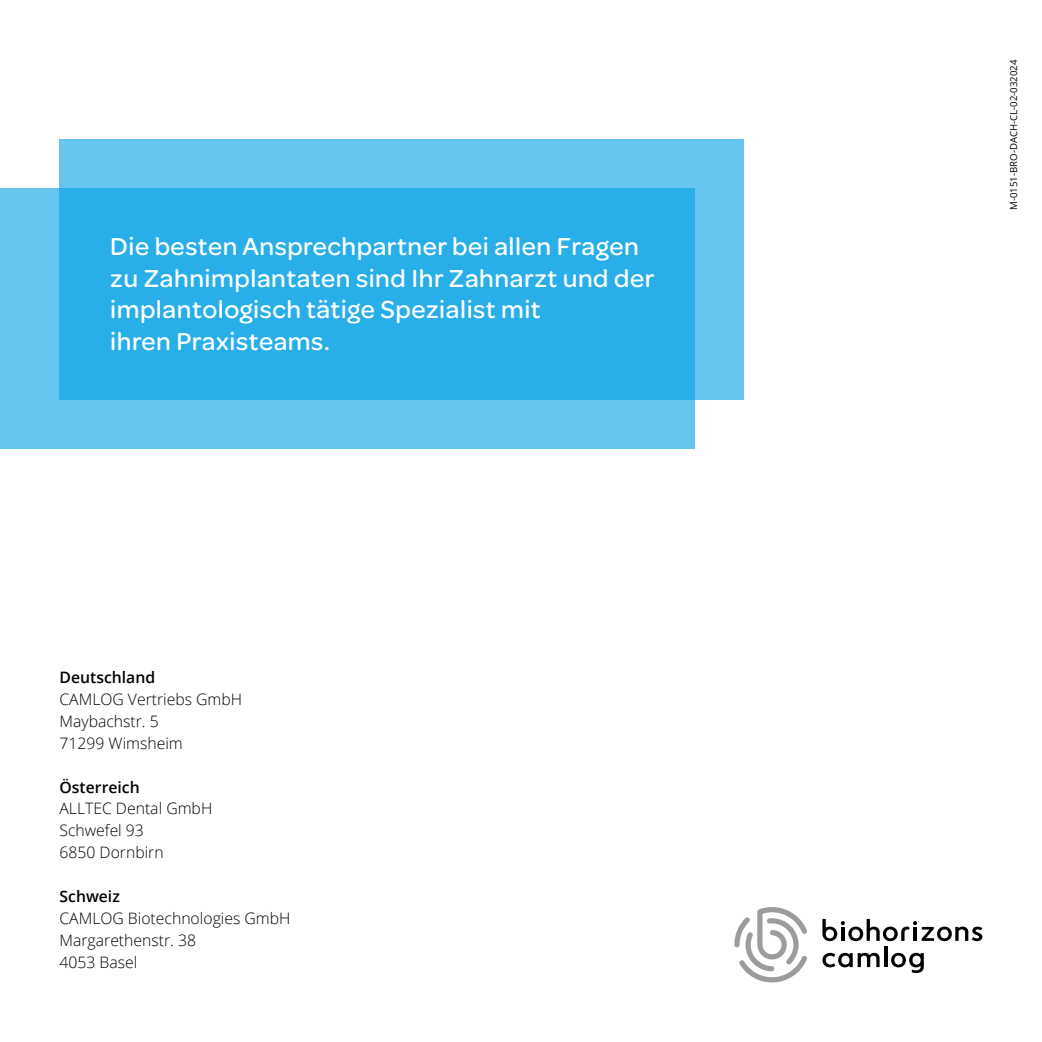
<style>
.page{position:relative;width:1042px;height:1042px;background:#fff}
.page>*{position:absolute;margin:0;border:0;box-sizing:border-box;transform-origin:0 0}
.t1{font:500 26.25px/31.5px "Omnes";letter-spacing:.02em;color:#fff}
.t2{font:300 15.75px/21.9px "Open Sans";color:#000}
.t3{font:600 15.75px "Open Sans";color:#000}
.t4{font:9.62px "Open Sans";color:#000}
</style>
<div class="page">
<hr style="left:884px;top:947px;width:3px;height:20px;background:#000">
<svg style="left:822px;top:953px;width:57px;height:14px"></svg>
<svg style="left:822px;top:919px;width:160px;height:22px"></svg>
<svg style="left:891px;top:953px;width:33px;height:20px"></svg>
<svg style="left:734px;top:907px;width:73px;height:75px"></svg>
<div style="left:0;top:189px;width:694px;height:260px;background:#66c6ef"></div>
<svg style="left:60px;top:139px;width:684px;height:260px;background:#37b4ea"></svg>
<h1 class="t1" style="left:110px;top:229px;width:546px">Die besten Ansprechpartner bei allen Fragen zu Zahnimplantaten sind Ihr Zahnarzt und der implantologisch tätige Spezialist mit<br>ihren Praxisteams.</h1>
<p class="t3" style="left:60px;top:666px;width:97px">Deutschland</p>
<p class="t2" style="left:60px;top:688px;width:184px">CAMLOG Vertriebs GmbH<br>Maybachstr. 5<br>71299 Wimsheim</p>
<p class="t3" style="left:60px;top:776px;width:82px">Österreich</p>
<p class="t2" style="left:60px;top:797px;width:154px">ALLTEC Dental GmbH<br>Schwefel 93<br>6850 Dornbirn</p>
<p class="t3" style="left:60px;top:885px;width:62px">Schweiz</p>
<p class="t2" style="left:60px;top:907px;width:232px">CAMLOG Biotechnologies GmbH<br>Margarethenstr. 38<br>4053 Basel</p>
<p class="t4" style="left:1007px;top:210px;width:152px;rotate:-90deg">M-0151-BRO-DACH-CL-02-032024</p>
</div>
